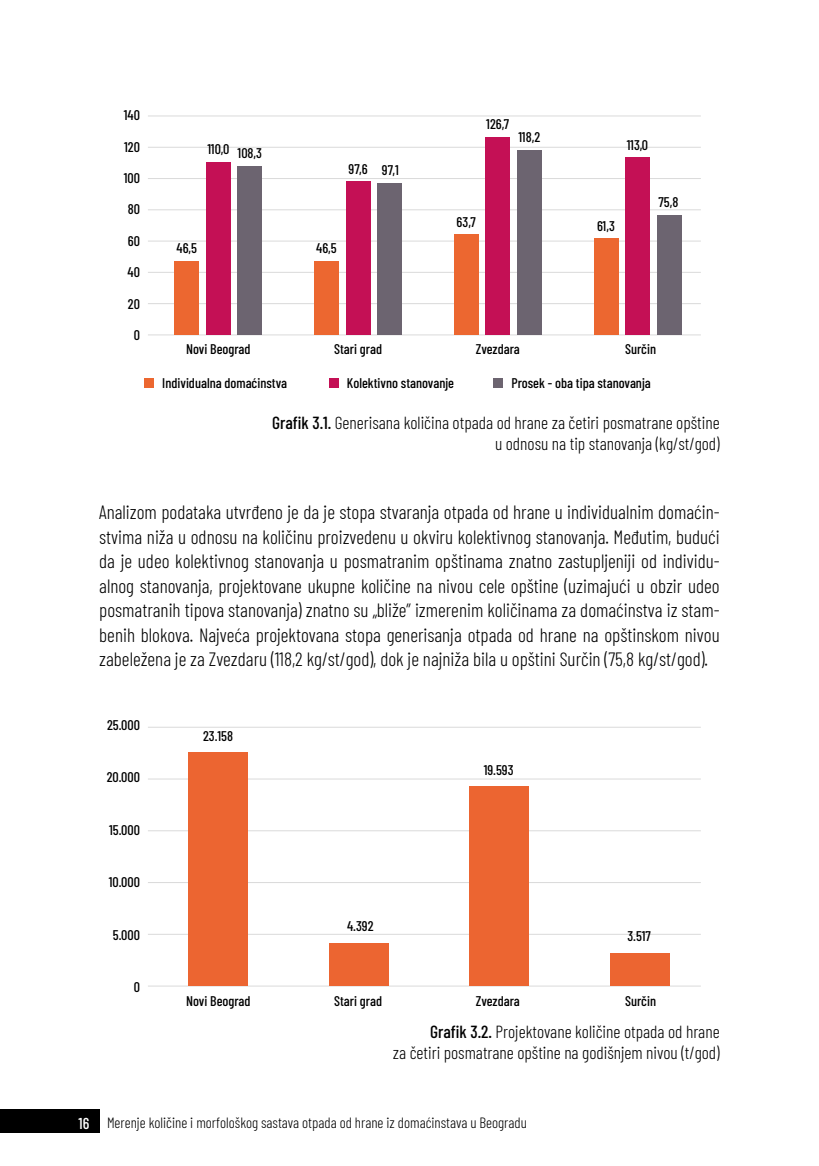
<style>
.page{position:relative;width:819px;height:1166px;background:#fff}
.page>*{position:absolute;margin:0;border:0;box-sizing:border-box;transform-origin:0 0}
.t1{font:300 19.25px/24.5px "Barlow Condensed";color:#000;text-align:justify}
.t2{font:300 17.5px/21px "Barlow Condensed";color:#000;text-align:right}
.t3{font:300 14.88px "Barlow Condensed";color:#000}
.t4{font:500 14px "Barlow Condensed";color:#000}
.s1{font-weight:500}
.s2{font-weight:500;font-size:15.75px;color:#fff}
</style>
<div class="page">
<div style="left:0;top:1109px;width:99px;height:24px;background:#000"></div>
<hr style="left:148px;top:986px;width:552px;height:1px;background:#dadada">
<hr style="left:148px;top:934px;width:552px;height:1px;background:#dadada">
<hr style="left:148px;top:882px;width:552px;height:1px;background:#dadada">
<hr style="left:148px;top:830px;width:552px;height:1px;background:#dadada">
<hr style="left:148px;top:779px;width:552px;height:1px;background:#dadada">
<hr style="left:148px;top:727px;width:552px;height:1px;background:#dadada">
<hr style="left:148px;top:335px;width:552px;height:1px;background:#dadada">
<hr style="left:148px;top:303px;width:552px;height:1px;background:#dadada">
<hr style="left:148px;top:272px;width:552px;height:1px;background:#dadada">
<hr style="left:148px;top:241px;width:552px;height:1px;background:#dadada">
<hr style="left:148px;top:209px;width:552px;height:1px;background:#dadada">
<hr style="left:148px;top:178px;width:552px;height:1px;background:#dadada">
<hr style="left:148px;top:147px;width:552px;height:1px;background:#dadada">
<hr style="left:148px;top:116px;width:552px;height:1px;background:#dadada">
<div style="left:174px;top:261px;width:25px;height:74px;background:#ec6730"></div>
<div style="left:314px;top:261px;width:25px;height:74px;background:#ec6730"></div>
<div style="left:454px;top:235px;width:24px;height:100px;background:#ec6730"></div>
<div style="left:593px;top:239px;width:25px;height:96px;background:#ec6730"></div>
<div style="left:206px;top:162px;width:25px;height:173px;background:#c41055"></div>
<div style="left:345px;top:182px;width:25px;height:153px;background:#c41055"></div>
<div style="left:485px;top:137px;width:25px;height:198px;background:#c41055"></div>
<div style="left:625px;top:158px;width:25px;height:177px;background:#c41055"></div>
<div style="left:237px;top:166px;width:25px;height:169px;background:#6c6470"></div>
<div style="left:188px;top:752px;width:60px;height:234px;background:#ec6531"></div>
<div style="left:377px;top:183px;width:25px;height:152px;background:#6c6470"></div>
<div style="left:329px;top:943px;width:60px;height:43px;background:#ec6531"></div>
<div style="left:517px;top:150px;width:24px;height:185px;background:#6c6470"></div>
<div style="left:469px;top:786px;width:59px;height:200px;background:#ec6531"></div>
<div style="left:656px;top:215px;width:25px;height:120px;background:#6c6470"></div>
<div style="left:610px;top:953px;width:59px;height:33px;background:#ec6531"></div>
<div style="left:144px;top:378px;width:10px;height:10px;background:#ec6730"></div>
<div style="left:328px;top:378px;width:10px;height:10px;background:#c41055"></div>
<div style="left:493px;top:378px;width:10px;height:10px;background:#6c6470"></div>
<p class="t4" style="left:124px;top:105px;width:18px">140</p>
<p class="t4" style="left:124px;top:137px;width:17px">120</p>
<p class="t4" style="left:124px;top:168px;width:18px">100</p>
<p class="t4" style="left:128px;top:199px;width:14px">80</p>
<p class="t4" style="left:128px;top:231px;width:14px">60</p>
<p class="t4" style="left:127px;top:262px;width:14px">40</p>
<p class="t4" style="left:128px;top:293px;width:14px">20</p>
<p class="t4" style="left:134px;top:325px;width:8px">0</p>
<p class="t4" style="left:207px;top:141px;width:56px">110,0 108,3</p>
<p class="t4" style="left:348px;top:159px;width:52px">97,6 97,1</p>
<p class="t4" style="left:176px;top:238px;width:22px">46,5</p>
<p class="t4" style="left:316px;top:238px;width:22px">46,5</p>
<p class="t4" style="left:186px;top:339px;width:66px">Novi Beograd</p>
<p class="t4" style="left:334px;top:339px;width:49px">Stari grad</p>
<p class="t4" style="left:486px;top:114px;width:25px">126,7</p>
<p class="t4" style="left:518px;top:127px;width:23px">118,2</p>
<p class="t4" style="left:456px;top:211px;width:21px">63,7</p>
<p class="t4" style="left:475px;top:339px;width:46px">Zvezdara</p>
<p class="t4" style="left:626px;top:135px;width:23px">113,0</p>
<p class="t4" style="left:597px;top:215px;width:19px">61,3</p>
<p class="t4" style="left:658px;top:192px;width:21px">75,8</p>
<p class="t4" style="left:625px;top:339px;width:32px">Surčin</p>
<p class="t4" style="left:162px;top:373px;width:126px">Individualna domaćinstva</p>
<p class="t4" style="left:347px;top:373px;width:109px">Kolektivno stanovanje</p>
<p class="t4" style="left:511px;top:373px;width:141px">Prosek - oba tipa stanovanja</p>
<p class="t2" style="left:272px;top:411px;width:449px"><span class="s1">Grafik 3.1.</span> Generisana količina otpada od hrane za četiri posmatrane opštine u odnosu na tip stanovanja (kg/st/god)</p>
<p class="t1" style="left:99px;top:499px;width:622px">Analizom podataka utvrđeno je da je stopa stvaranja otpada od hrane u individualnim domaćin&shy;stvima niža u odnosu na količinu proizvedenu u okviru kolektivnog stanovanja. Međutim, budući da je udeo kolektivnog stanovanja u posmatranim opštinama znatno zastupljeniji od individu&shy;alnog stanovanja, projektovane ukupne količine na nivou cele opštine (uzimajući u obzir udeo posmatranih tipova stanovanja) znatno su „bliže” izmerenim količinama za domaćinstva iz stam&shy;benih blokova. Najveća projektovana stopa generisanja otpada od hrane na opštinskom nivou zabeležena je za Zvezdaru (118,2 kg/st/god), dok je najniža bila u opštini Surčin (75,8 kg/st/god).</p>
<p class="t4" style="left:107px;top:715px;width:34px">25.000</p>
<p class="t4" style="left:107px;top:767px;width:35px">20.000</p>
<p class="t4" style="left:109px;top:820px;width:32px">15.000</p>
<p class="t4" style="left:109px;top:872px;width:33px">10.000</p>
<p class="t4" style="left:113px;top:924px;width:28px">5.000</p>
<p class="t4" style="left:134px;top:977px;width:8px">0</p>
<p class="t4" style="left:203px;top:726px;width:32px">23.158</p>
<p class="t4" style="left:186px;top:991px;width:66px">Novi Beograd</p>
<p class="t4" style="left:483px;top:759px;width:31px">19.593</p>
<p class="t4" style="left:347px;top:916px;width:28px">4.392</p>
<p class="t4" style="left:627px;top:926px;width:25px">3.517</p>
<p class="t4" style="left:334px;top:991px;width:49px">Stari grad</p>
<p class="t4" style="left:475px;top:991px;width:46px">Zvezdara</p>
<p class="t4" style="left:625px;top:991px;width:32px">Surčin</p>
<p class="t2" style="left:393px;top:1020px;width:328px"><span class="s1">Grafik 3.2.</span> Projektovane količine otpada od hrane<br>za četiri posmatrane opštine na godišnjem nivou (t/god)</p>
<p class="t3" style="left:78px;top:1112px;width:450px"><span class="s2">16</span> Merenje količine i morfološkog sastava otpada od hrane iz domaćinstava u Beogradu</p>
</div>
